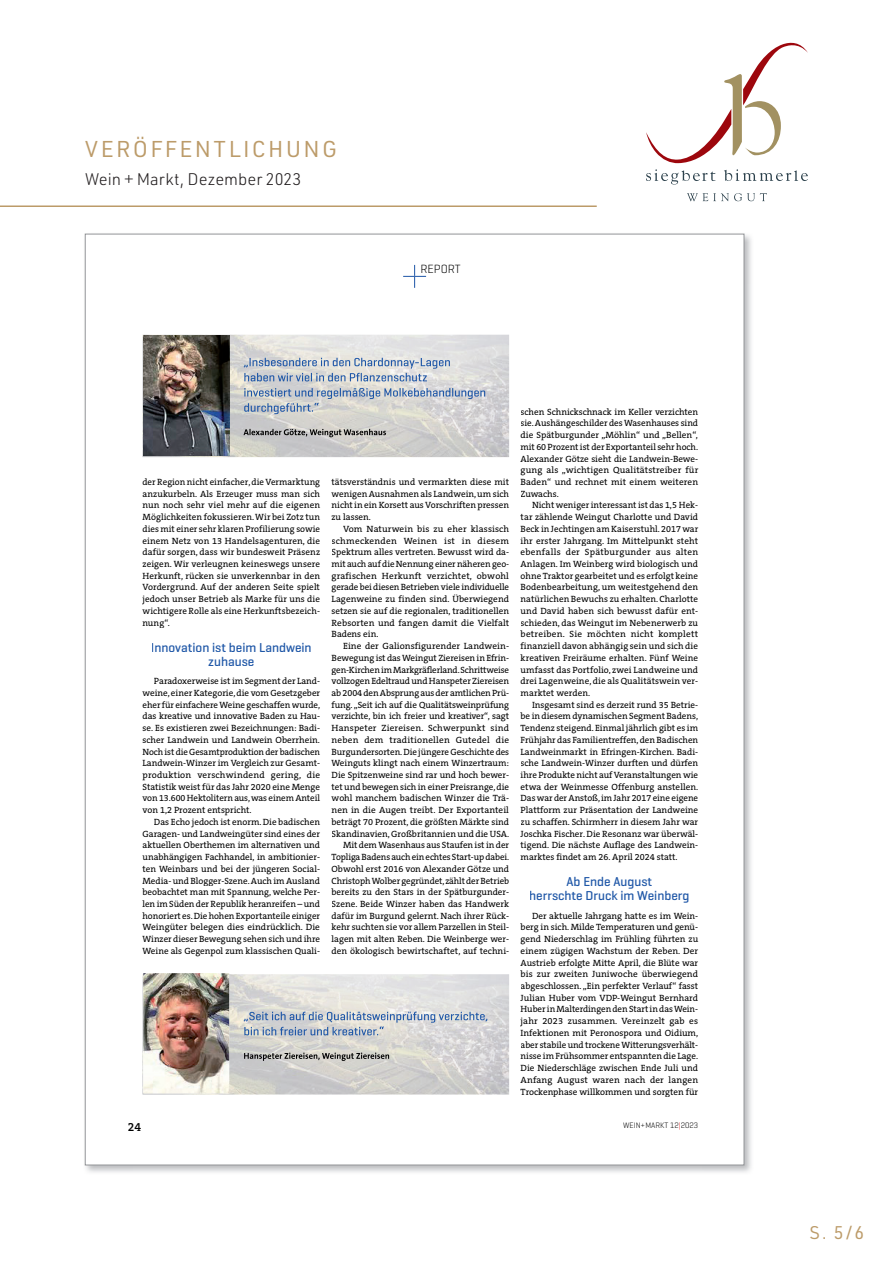
<style>
.page{position:relative;width:893px;height:1263px;background:#fff}
.page>*{position:absolute;margin:0;border:0;box-sizing:border-box;transform-origin:0 0}
.t1{font:22.5px "URWDIN";letter-spacing:.1em;color:#bc9b69}
.t2{font:18px "URWDIN";color:#bc9b69}
.t3{font:300 16.5px "URWDIN";color:#231f20}
.t4{font:500 13.2px/14.1px "Geogrotesque";color:#1f57a7;text-align:center}
.t5{font:300 12.15px "Geogrotesque";color:#000}
.t6{font:600 12.15px "The Serif B W6";color:#000}
.t7{font:9.15px/11.7px "The Serif B W5 Plain";color:#000;text-align:justify}
.t8{font:300 8.1px "Geogrotesque";color:#000}
.s1{color:#ec2323}
</style>
<div class="page">
<svg style="left:646px;top:169px;width:162px;height:32px"></svg>
<svg style="left:646px;top:43px;width:162px;height:120px"></svg>
<hr style="left:0;top:205px;width:597px;height:2px;background:#bc9b69">
<img style="left:84px;top:233px;width:667px;height:51px">
<img style="left:84px;top:284px;width:50px;height:889px">
<img style="left:703px;top:284px;width:48px;height:889px">
<div style="left:85px;top:234px;width:659px;height:931px;background:#fff"></div>
<svg style="left:403px;top:265px;width:23px;height:23px"></svg>
<img style="left:143px;top:974px;width:366px;height:120px">
<img style="left:143px;top:973px;width:86px;height:120px">
<img style="left:244px;top:1011px;width:244px;height:12px">
<img style="left:244px;top:1026px;width:140px;height:9px">
<img style="left:244px;top:1052px;width:145px;height:9px">
<img style="left:143px;top:335px;width:366px;height:122px">
<img style="left:143px;top:336px;width:86px;height:120px">
<img style="left:244px;top:358px;width:207px;height:11px">
<img style="left:244px;top:373px;width:183px;height:8px">
<img style="left:244px;top:388px;width:242px;height:11px">
<img style="left:244px;top:403px;width:75px;height:11px">
<img style="left:243px;top:429px;width:143px;height:8px">
<h1 class="t1" style="left:85px;top:134px;width:253px">VERÖFFENTLICHUNG</h1>
<h3 class="t3" style="left:85px;top:168px;width:218px">Wein + Markt, Dezember 2023</h3>
<h3 class="t5" style="left:420px;top:261px;width:42px">REPORT</h3>
<p class="t7" style="left:143px;top:476px;width:179px">der Region nicht einfacher, die Vermarktung anzukurbeln. Als Erzeuger muss man sich nun noch sehr viel mehr auf die eigenen Möglichkeiten fokussieren. Wir bei Zotz tun dies mit einer sehr klaren Profilierung sowie einem Netz von 13 Handelsagenturen, die dafür sorgen, dass wir bundesweit Präsenz zeigen. Wir verleugnen keineswegs unsere Herkunft, rücken sie unverkennbar in den Vordergrund. Auf der anderen Seite spielt jedoch unser Betrieb als Marke für uns die wichtigere Rolle als eine Herkunftsbezeich&shy;nung“.</p>
<h3 class="t4" style="left:151px;top:640px;width:162px">Innovation ist beim Landwein zuhause</h3>
<p class="t7" style="left:143px;top:675px;width:179px;text-indent:11px">Paradoxerweise ist im Segment der Land&shy;weine, einer Kategorie, die vom Gesetzgeber eher für einfachere Weine geschaffen wurde, das kreative und innovative Baden zu Hau&shy;se. Es existieren zwei Bezeichnungen: Badi&shy;scher Landwein und Landwein Oberrhein.<br>Noch ist die Gesamtproduktion der badischen Landwein-Winzer im Vergleich zur Gesamt&shy;produktion verschwindend gering, die Statistik weist für das Jahr 2020 eine Menge von 13.600 Hektolitern aus, was einem Anteil von 1,2 Prozent entspricht.</p>
<p class="t7" style="left:143px;top:816px;width:179px;text-indent:11px">Das Echo jedoch ist enorm. Die badischen Garagen- und Landweingüter sind eines der aktuellen Oberthemen im alternativen und unabhängigen Fachhandel, in ambitionier&shy;ten Weinbars und bei der jüngeren Social-Media- und Blogger-Szene. Auch im Ausland beobachtet man mit Spannung, welche Per&shy;len im Süden der Republik heranreifen – und honoriert es. Die hohen Exportanteile einiger Weingüter belegen dies eindrücklich. Die Winzer dieser Bewegung sehen sich und ihre Weine als Gegenpol zum klassischen Quali-</p>
<p class="t7" style="left:332px;top:476px;width:179px">tätsverständnis und vermarkten diese mit wenigen Ausnahmen als Landwein, um sich nicht in ein Korsett aus Vorschriften pressen zu lassen.</p>
<p class="t7" style="left:332px;top:523px;width:179px;text-indent:11px">Vom Naturwein bis zu eher klassisch schmeckenden Weinen ist in diesem Spektrum alles vertreten. Bewusst wird da&shy;mit auch auf die Nennung einer näheren geo&shy;grafischen Herkunft verzichtet, obwohl gerade bei diesen Betrieben viele individuelle Lagenweine zu finden sind. Überwiegend setzen sie auf die regionalen, traditionellen Rebsorten und fangen damit die Vielfalt Badens ein.</p>
<p class="t7" style="left:332px;top:640px;width:179px;text-align:right">Eine der Galionsfigurender Landwein-Bewegung ist das Weingut Ziereisen in Efrin&shy;gen-Kirchen im Markgräflerland. Schrittweise vollzogen Edeltraud und Hanspeter Ziereisen ab 2004 den Absprung aus der amtlichen Prü&shy;fung. „Seit ich auf die Qualitätsweinprüfung verzichte, bin ich freier und kreativer“, sagt Hanspeter Ziereisen. Schwerpunkt sind neben dem traditionellen Gutedel die Burgundersorten. Die jüngere Geschichte des Weinguts klingt nach einem Winzertraum:<br>Die Spitzenweine sind rar und hoch bewer&shy;tet und bewegen sich in einer Preisrange, die wohl manchem badischen Winzer die Trä&shy;nen in die Augen treibt. Der Exportanteil beträgt 70 Prozent, die größten Märkte sind Skandinavien, Großbritannien und die USA.<br>Mit dem Wasenhaus aus Staufen ist in der Topliga Badens auch ein echtes Start-up dabei.<br>Obwohl erst 2016 von Alexander Götze und Christoph Wolber gegründet, zählt der Betrieb bereits zu den Stars in der Spätburgunder-Szene. Beide Winzer haben das Handwerk dafür im Burgund gelernt. Nach ihrer Rück&shy;kehr suchten sie vor allem Parzellen in Steil&shy;lagen mit alten Reben. Die Weinberge wer&shy;den ökologisch bewirtschaftet, auf techni-</p>
<p class="t7" style="left:521px;top:406px;width:179px">schen Schnickschnack im Keller verzichten sie. Aushängeschilder des Wasenhauses sind die Spätburgunder „Möhlin“ und „Bellen“, mit 60 Prozent ist der Exportanteil sehr hoch.<br>Alexander Götze sieht die Landwein-Bewe&shy;gung als „wichtigen Qualitätstreiber für Baden“ und rechnet mit einem weiteren Zuwachs.</p>
<p class="t7" style="left:521px;top:499px;width:179px;text-indent:11px">Nicht weniger interessant ist das 1,5 Hek&shy;tar zählende Weingut Charlotte und David Beck in Jechtingen am Kaiserstuhl. 2017 war ihr erster Jahrgang. Im Mittelpunkt steht ebenfalls der Spätburgunder aus alten Anlagen. Im Weinberg wird biologisch und ohne Traktor gearbeitet und es erfolgt keine Bodenbearbeitung, um weitestgehend den natürlichen Bewuchs zu erhalten. Charlotte und David haben sich bewusst dafür ent&shy;schieden, das Weingut im Nebenerwerb zu betreiben. Sie möchten nicht komplett finanziell davon abhängig sein und sich die kreativen Freiräume erhalten. Fünf Weine umfasst das Portfolio, zwei Landweine und drei Lagenweine, die als Qualitätswein ver&shy;marktet werden.</p>
<p class="t7" style="left:521px;top:699px;width:179px;text-indent:11px">Insgesamt sind es derzeit rund 35 Betrie&shy;be in diesem dynamischen Segment Badens, Tendenz steigend. Einmal jährlich gibt es im Frühjahr das Familientreffen, den Badischen Landweinmarkt in Efringen-Kirchen. Badi&shy;sche Landwein-Winzer durften und dürfen ihre Produkte nicht auf Veranstaltungen wie etwa der Weinmesse Offenburg anstellen.<br>Das war der Anstoß, im Jahr 2017 eine eigene Plattform zur Präsentation der Landweine zu schaffen. Schirmherr in diesem Jahr war Joschka Fischer. Die Resonanz war überwäl&shy;tigend. Die nächste Auflage des Landwein&shy;marktes findet am 26. April 2024 statt.</p>
<h3 class="t4" style="left:529px;top:874px;width:162px">Ab Ende August<br>herrschte Druck im Weinberg</h3>
<p class="t7" style="left:521px;top:910px;width:179px;text-indent:11px">Der aktuelle Jahrgang hatte es im Wein&shy;berg in sich. Milde Temperaturen und genü&shy;gend Niederschlag im Frühling führten zu einem zügigen Wachstum der Reben. Der Austrieb erfolgte Mitte April, die Blüte war bis zur zweiten Juniwoche überwiegend abgeschlossen. „Ein perfekter Verlauf“ fasst Julian Huber vom VDP-Weingut Bernhard Huber in Malterdingen den Start in das Wein&shy;jahr 2023 zusammen. Vereinzelt gab es Infektionen mit Peronospora und Oidium, aber stabile und trockene Witterungsverhält&shy;nisse im Frühsommer entspannten die Lage.<br>Die Niederschläge zwischen Ende Juli und Anfang August waren nach der langen Trockenphase willkommen und sorgten für</p>
<h3 class="t6" style="left:128px;top:1119px;width:15px">24</h3>
<p class="t8" style="left:623px;top:1120px;width:77px">WEIN+MARKT 12<span class="s1">|</span>2023</p>
<h2 class="t2" style="left:809px;top:1220px;width:56px">S. 5/6</h2>
</div>
